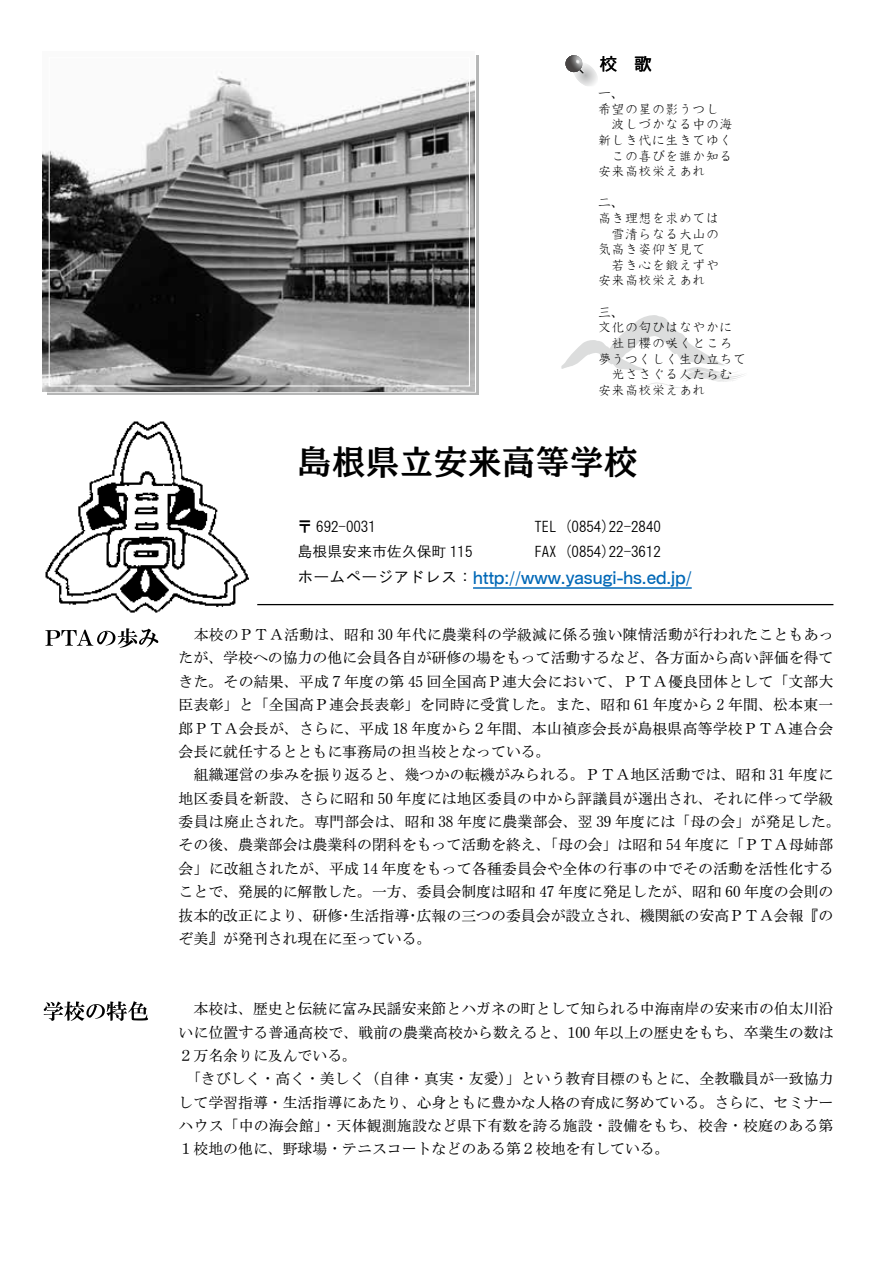
<style>
.page{position:relative;width:893px;height:1263px;background:#fff}
.page>*{position:absolute;margin:0;border:0;box-sizing:border-box;transform-origin:0 0}
.t1{font:34.05px "PS NOW MB 90 pv RKSJ H";color:#000}
.t2{font:17.25px "DF Gothic P W5 WING RKSJ H";color:#000}
.t3{font:16.95px "Rg P Gothic Bd 83 pv RKSJ H";color:#0068b7}
.t4{font:14.85px/23.4px "Rg H Mincho Md 90 ms RKSJ H";letter-spacing:.005em;color:#000}
.t5{font:14.85px/25.5px "Rg Gothic Md 90 ms RKSJ H";color:#000}
.t6{font:13.5px/15.6px "DF Kyo Ka Sho W3 WIN RKSJ H";color:#000}
.s1{font-family:"Rg Gothic Md 90 ms RKSJ H";font-size:15.9px;color:#000}
</style>
<div class="page">
<img style="left:43px;top:71px;width:431px;height:320px">
<svg style="left:561px;top:315px;width:183px;height:73px"></svg>
<div style="left:49px;top:57px;width:421px;height:329px;border:1px solid #fff"></div>
<hr style="left:257px;top:604px;width:576px;height:1px;background:#000">
<img style="left:45px;top:421px;width:204px;height:192px">
<hr style="left:473px;top:587px;width:219px;height:2px;background:#0068b7">
<svg style="left:45px;top:628px;width:113px;height:20px"></svg>
<svg style="left:44px;top:1001px;width:104px;height:20px"></svg>
<svg style="left:565px;top:55px;width:32px;height:31px"></svg>
<p class="t2" style="left:600px;top:55px;width:53px">校 歌</p>
<p class="t6" style="left:598px;top:85px;width:136px">一、<br>希望の星の影うつし　波しづかなる中の海新しき代に生きてゆく　この喜びを誰か知る安来高校栄えあれ</p>
<p class="t6" style="left:598px;top:195px;width:123px">二、<br>高き理想を求めては　雪清らなる大山の気高き姿仰ぎ見て　若き心を鍛えずや安来高校栄えあれ</p>
<p class="t6" style="left:598px;top:304px;width:150px">三、<br>文化の匂ひはなやかに　社日櫻の咲くところ夢うつくしく生ひ立ちて　光ささぐる人たらむ安来高校栄えあれ</p>
<h1 class="t1" style="left:298px;top:444px;width:342px">島根県立安来高等学校</h1>
<p class="t5" style="left:534px;top:514px;width:128px">TEL (0854)22-2840<br>FAX (0854)22-3612</p>
<p class="t3" style="left:298px;top:569px;width:396px"><span class="s1">ホームページアドレス：</span>http://www.yasugi-hs.ed.jp/</p>
<p class="t5" style="left:298px;top:514px;width:176px">〒 692-0031<br>島根県安来市佐久保町 115</p>
<p class="t4" style="left:179px;top:623px;width:664px">　本校のＰＴＡ活動は、昭和 30 年代に農業科の学級減に係る強い陳情活動が行われたこともあったが、学校への協力の他に会員各自が研修の場をもって活動するなど、各方面から高い評価を得てきた。その結果、平成７年度の第 45 回全国高Ｐ連大会において、ＰＴＡ優良団体として「文部大臣表彰」と「全国高Ｐ連会長表彰」を同時に受賞した。また、昭和 61 年度から 2 年間、松本東一郎ＰＴＡ会長が、さらに、平成 18 年度から２年間、本山禎彦会長が島根県高等学校ＰＴＡ連合会会長に就任するとともに事務局の担当校となっている。<br>　組織運営の歩みを振り返ると、幾つかの転機がみられる。ＰＴＡ地区活動では、昭和 31 年度に地区委員を新設、さらに昭和 50 年度には地区委員の中から評議員が選出され、それに伴って学級委員は廃止された。専門部会は、昭和 38 年度に農業部会、翌 39 年度には「母の会」が発足した。その後、農業部会は農業科の閉科をもって活動を終え、「母の会」は昭和 54 年度に「ＰＴＡ母姉部会」に改組されたが、平成 14 年度をもって各種委員会や全体の行事の中でその活動を活性化することで、発展的に解散した。一方、委員会制度は昭和 47 年度に発足したが、昭和 60 年度の会則の抜本的改正により、研修・生活指導・広報の三つの委員会が設立され、機関紙の安高ＰＴＡ会報『のぞ美』が発刊され現在に至っている。</p>
<p class="t4" style="left:179px;top:997px;width:656px">　本校は、歴史と伝統に富み民謡安来節とハガネの町として知られる中海南岸の安来市の伯太川沿いに位置する普通高校で、戦前の農業高校から数えると、100 年以上の歴史をもち、卒業生の数は２万名余りに及んでいる。<br>　「きびしく・高く・美しく（自律・真実・友愛）」という教育目標のもとに、全教職員が一致協力して学習指導・生活指導にあたり、心身ともに豊かな人格の育成に努めている。さらに、セミナーハウス「中の海会館」・天体観測施設など県下有数を誇る施設・設備をもち、校舎・校庭のある第１校地の他に、野球場・テニスコートなどのある第２校地を有している。</p>
</div>
